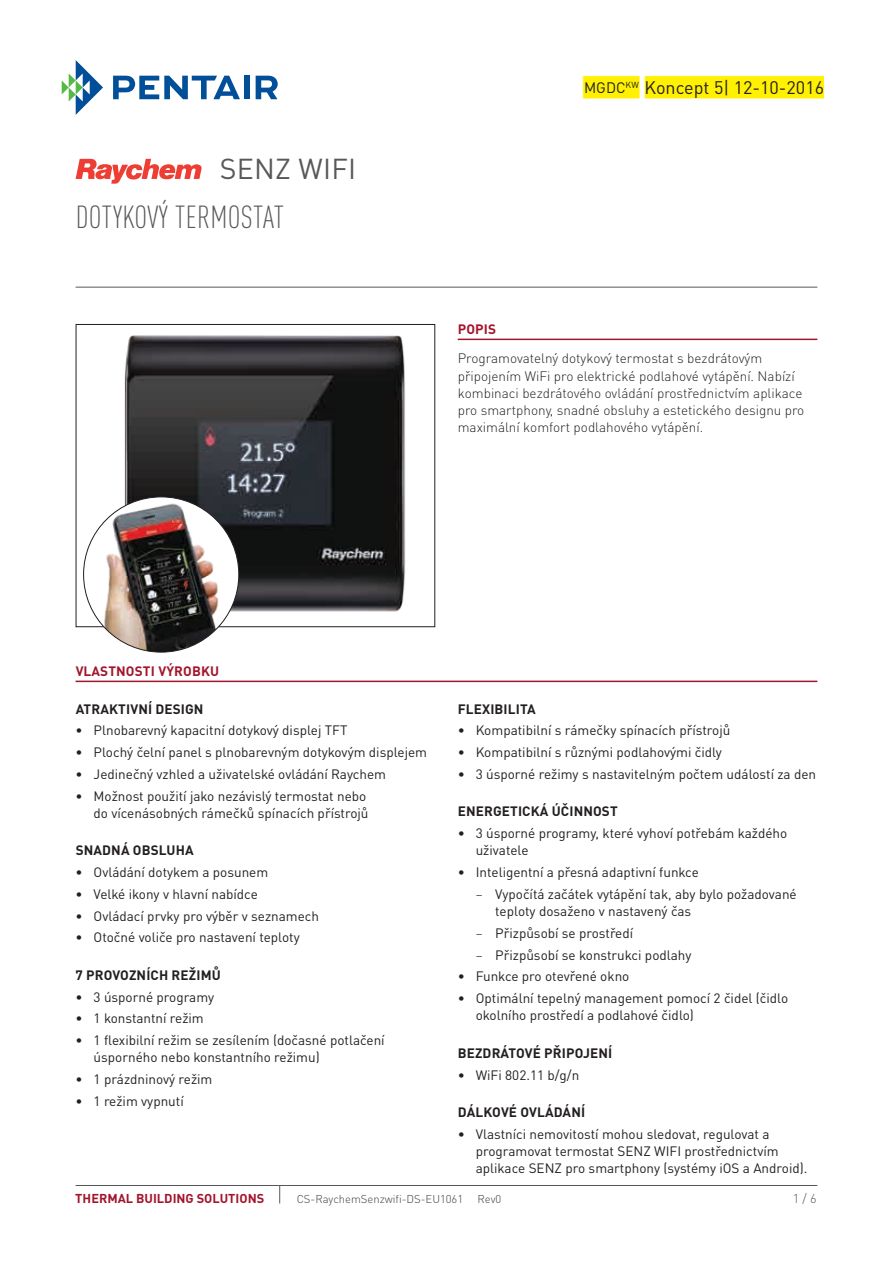
<style>
.page{position:relative;width:893px;height:1263px;background:#fff}
.page>*{position:absolute;margin:0;border:0;box-sizing:border-box;transform-origin:0 0}
.t1{font:300 condensed 31.5px "DIN Pro";letter-spacing:.01em;color:#57585a}
.t2{font:28.5px "DIN Pro";letter-spacing:.01em;color:#57585a}
.t3{font:18px "DIN Pro";color:#231f20}
.t4{font:13.5px/17.2px "DIN Pro";color:#231f20}
.t5{font:300 13.5px/17.2px "DIN Pro";color:#231f20}
.t6{font:700 13.5px "DIN Pro";letter-spacing:.01em;color:#231f20}
.t7{font:700 13.5px "DIN Pro";letter-spacing:.01em;color:#a3152c}
.t8{font:700 12.75px "DIN Pro";color:#a3152c}
.t9{font:300 12.75px "DIN Pro";color:#57585a}
.t10{font:300 11.25px "DIN Pro";color:#3e3e3f}
.s1{font-size:15px}
.s2{font-weight:300}
</style>
<div class="page">
<svg style="left:62px;top:60px;width:41px;height:55px"></svg>
<svg style="left:113px;top:76px;width:127px;height:23px"></svg>
<div style="left:244px;top:76px;width:5px;height:23px;background:#014e99"></div>
<svg style="left:256px;top:76px;width:22px;height:23px"></svg>
<hr style="left:76px;top:1185px;width:741px;height:1px;background:#57585a">
<hr style="left:76px;top:287px;width:741px;height:1px;background:#57585a">
<svg style="left:76px;top:159px;width:126px;height:25px"></svg>
<svg style="left:279px;top:1186px;width:1px;height:17px"></svg>
<hr style="left:458px;top:339px;width:359px;height:1px;background:#a3152c">
<hr style="left:76px;top:681px;width:741px;height:1px;background:#a3152c">
<div style="left:583px;top:76px;width:57px;height:23px;background:#fff101"></div>
<div style="left:582px;top:75px;width:58px;height:24px;border:1px solid #fff"></div>
<div style="left:644px;top:76px;width:180px;height:23px;background:#fff101"></div>
<div style="left:644px;top:75px;width:181px;height:24px;border:1px solid #fff"></div>
<img style="left:83px;top:335px;width:323px;height:286px">
<div style="left:76px;top:324px;width:359px;height:303px;border:1px solid #231f20"></div>
<div style="left:84px;top:497px;width:155px;height:155px;background:#fff;border-radius:50%"></div>
<img style="left:86px;top:498px;width:138px;height:154px">
<h2 class="t2" style="left:220px;top:146px;width:138px">SENZ WIFI</h2>
<h1 class="t1" style="left:76px;top:194px;width:210px">DOTYKOVÝ TERMOSTAT</h1>
<h3 class="t3" style="left:584px;top:73px;width:242px"><span class="s1">MGDC</span><sup>KW</sup> Koncept 5| 12-10-2016</h3>
<p class="t7" style="left:458px;top:320px;width:40px">POPIS</p>
<p class="t5" style="left:458px;top:349px;width:348px">Programovatelný dotykový termostat s bezdrátovým připojením WiFi pro elektrické podlahové vytápění. Nabízí kombinaci bezdrátového ovládání prostřednictvím aplikace pro smartphony, snadné obsluhy a estetického designu pro maximální komfort podlahového vytápění.</p>
<p class="t7" style="left:76px;top:662px;width:145px">VLASTNOSTI VÝROBKU</p>
<p class="t6" style="left:76px;top:700px;width:129px">ATRAKTIVNÍ DESIGN</p>
<p class="t4" style="left:76px;top:721px;width:273px">• Plnobarevný kapacitní dotykový displej TFT</p>
<p class="t4" style="left:76px;top:742px;width:353px">• Plochý čelní panel s plnobarevným dotykovým displejem</p>
<p class="t4" style="left:76px;top:764px;width:312px">• Jedinečný vzhled a uživatelské ovládání Raychem</p>
<p class="t4" style="left:76px;top:786px;width:294px;text-align:right">• Možnost použití jako nezávislý termostat nebo do vícenásobných rámečků spínacích přístrojů</p>
<p class="t6" style="left:76px;top:841px;width:120px">SNADNÁ OBSLUHA</p>
<p class="t4" style="left:76px;top:862px;width:194px">• Ovládání dotykem a posunem</p>
<p class="t4" style="left:76px;top:884px;width:184px">• Velké ikony v hlavní nabídce</p>
<p class="t4" style="left:76px;top:906px;width:245px">• Ovládací prvky pro výběr v seznamech</p>
<p class="t4" style="left:76px;top:928px;width:226px">• Otočné voliče pro nastavení teploty</p>
<p class="t6" style="left:76px;top:966px;width:147px">7 PROVOZNÍCH REŽIMŮ</p>
<p class="t4" style="left:76px;top:987px;width:140px">• 3 úsporné programy</p>
<p class="t4" style="left:76px;top:1009px;width:130px">• 1 konstantní režim</p>
<p class="t4" style="left:94px;top:1030px;width:293px;text-indent:-18px">• 1 flexibilní režim se zesílením (dočasné potlačení úsporného nebo konstantního režimu)</p>
<p class="t4" style="left:76px;top:1069px;width:138px">• 1 prázdninový režim</p>
<p class="t4" style="left:76px;top:1091px;width:110px">• 1 režim vypnutí</p>
<p class="t6" style="left:458px;top:700px;width:79px">FLEXIBILITA</p>
<p class="t4" style="left:458px;top:720px;width:274px">• Kompatibilní s rámečky spínacích přístrojů</p>
<p class="t4" style="left:458px;top:742px;width:266px">• Kompatibilní s různými podlahovými čidly</p>
<p class="t4" style="left:458px;top:764px;width:360px">• 3 úsporné režimy s nastavitelným počtem událostí za den</p>
<p class="t6" style="left:458px;top:802px;width:161px">ENERGETICKÁ ÚČINNOST</p>
<p class="t4" style="left:476px;top:823px;width:313px;text-indent:-18px">• 3 úsporné programy, které vyhoví potřebám každého uživatele</p>
<p class="t4" style="left:458px;top:862px;width:243px">• Inteligentní a přesná adaptivní funkce</p>
<p class="t4" style="left:495px;top:884px;width:303px;text-indent:-19px"><span class="s2">–</span> Vypočítá začátek vytápění tak, aby bylo požadované teploty dosaženo v nastavený čas</p>
<p class="t4" style="left:476px;top:923px;width:159px"><span class="s2">–</span> Přizpůsobí se prostředí</p>
<p class="t4" style="left:476px;top:945px;width:217px"><span class="s2">–</span> Přizpůsobí se konstrukci podlahy</p>
<p class="t4" style="left:458px;top:966px;width:173px">• Funkce pro otevřené okno</p>
<p class="t4" style="left:476px;top:988px;width:314px;text-indent:-18px">• Optimální tepelný management pomocí 2 čidel (čidlo okolního prostředí a podlahové čidlo)</p>
<p class="t6" style="left:458px;top:1044px;width:156px">BEZDRÁTOVÉ PŘIPOJENÍ</p>
<p class="t4" style="left:458px;top:1065px;width:123px">• WiFi 802.11 b/g/n</p>
<p class="t6" style="left:458px;top:1103px;width:129px">DÁLKOVÉ OVLÁDÁNÍ</p>
<p class="t4" style="left:476px;top:1124px;width:333px;text-indent:-18px">• Vlastníci nemovitostí mohou sledovat, regulovat a programovat termostat SENZ WIFI prostřednictvím aplikace SENZ pro smartphony (systémy iOS a Android).</p>
<p class="t8" style="left:75px;top:1190px;width:190px">THERMAL BUILDING SOLUTIONS</p>
<p class="t10" style="left:297px;top:1191px;width:168px">CS-RaychemSenzwifi-DS-EU1061</p>
<p class="t10" style="left:478px;top:1191px;width:25px">Rev0</p>
<p class="t9" style="left:793px;top:1190px;width:25px">1 / 6</p>
</div>
